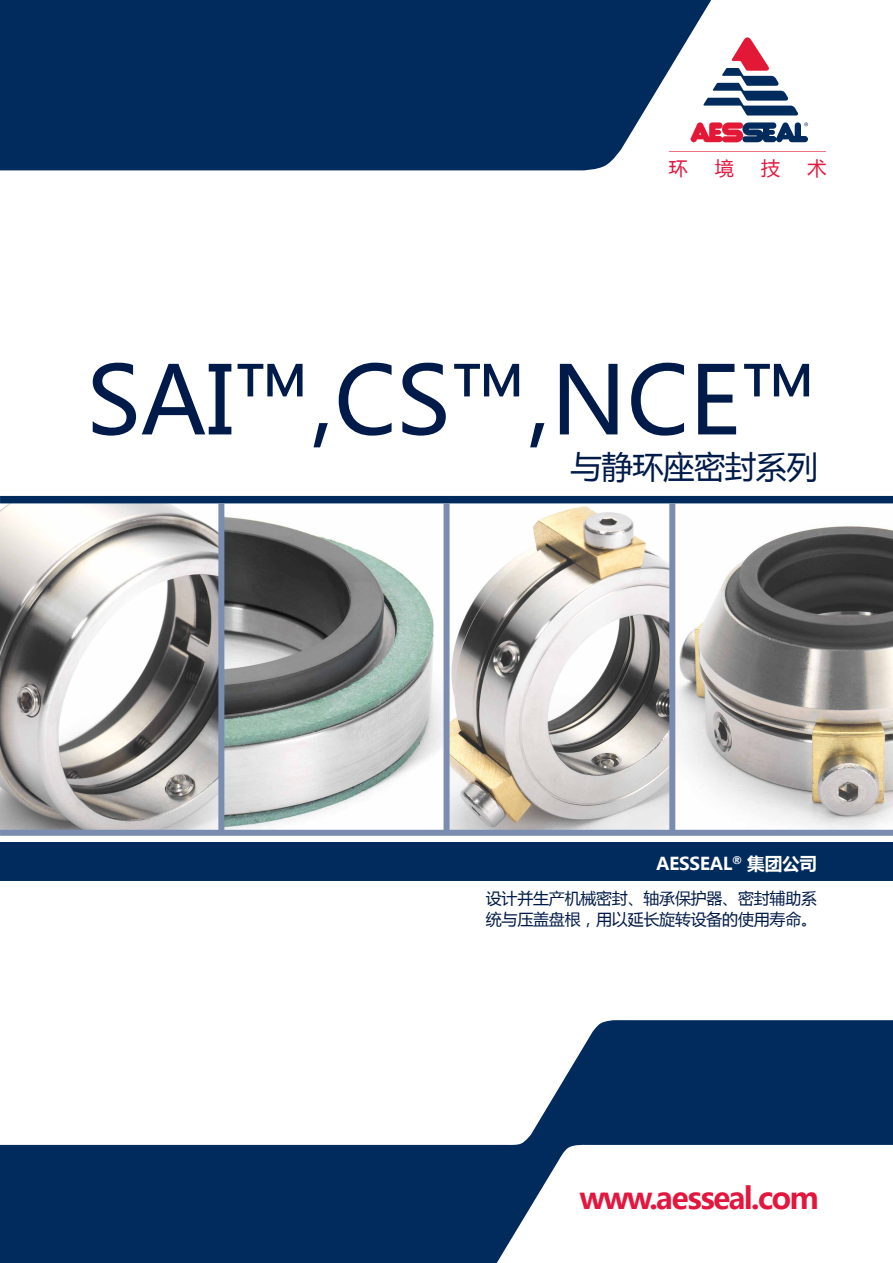
<style>
.page{position:relative;width:893px;height:1263px;background:#fff}
.page>*{position:absolute;margin:0;border:0;box-sizing:border-box;transform-origin:0 0}
.t1{font:93.3px "Microsoft Ya Hei";color:#001b49}
.t2{font:31.5px "Microsoft Ya Hei";letter-spacing:-.02em;color:#001b49}
.t3{font:700 29.85px "Microsoft Ya Hei";letter-spacing:-.06em;color:#e3173e}
.t4{font:19.05px "Microsoft Ya Hei";color:#e3173e}
.t5{font:700 17.7px "Microsoft Ya Hei";letter-spacing:-.015em;color:#fff}
.t6{font:16.05px/21px "Microsoft Ya Hei";letter-spacing:-.015em;color:#001b49}
</style>
<div class="page">
<svg style="left:0;top:1020px;width:893px;height:243px"></svg>
<svg style="left:0;top:0;width:809px;height:170px;background:#1e446f"></svg>
<img style="left:0;top:503px;width:220px;height:327px">
<img style="left:449px;top:503px;width:444px;height:327px">
<img style="left:220px;top:503px;width:227px;height:327px">
<div style="left:0;top:843px;width:893px;height:38px;background:#002b5c"></div>
<div style="left:0;top:830px;width:893px;height:6px;background:#7a8caf"></div>
<div style="left:218px;top:504px;width:6px;height:326px;background:#7a8caf"></div>
<div style="left:444px;top:504px;width:6px;height:326px;background:#7a8caf"></div>
<div style="left:669px;top:504px;width:6px;height:326px;background:#7a8caf"></div>
<div style="left:0;top:496px;width:893px;height:7px;background:#002b5c"></div>
<svg style="left:669px;top:151px;width:157px;height:1px"></svg>
<svg style="left:691px;top:122px;width:117px;height:20px"></svg>
<svg style="left:703px;top:37px;width:95px;height:79px"></svg>
<p class="t4" style="left:669px;top:155px;width:21px">环</p>
<p class="t4" style="left:715px;top:155px;width:21px">境</p>
<p class="t4" style="left:761px;top:155px;width:21px">技</p>
<p class="t4" style="left:807px;top:155px;width:21px">术</p>
<h1 class="t1" style="left:87px;top:338px;width:733px">SAI™,CS™,NCE™</h1>
<h2 class="t2" style="left:571px;top:446px;width:249px">与静环座密封系列</h2>
<p class="t5" style="left:656px;top:851px;width:162px">AESSEAL<sup>®</sup> 集团公司</p>
<p class="t6" style="left:486px;top:887px;width:333px">设计并生产机械密封、轴承保护器、密封辅助系统与压盖盘根，用以延长旋转设备的使用寿命。</p>
<h3 class="t3" style="left:580px;top:1177px;width:240px">www.aesseal.com</h3>
</div>
